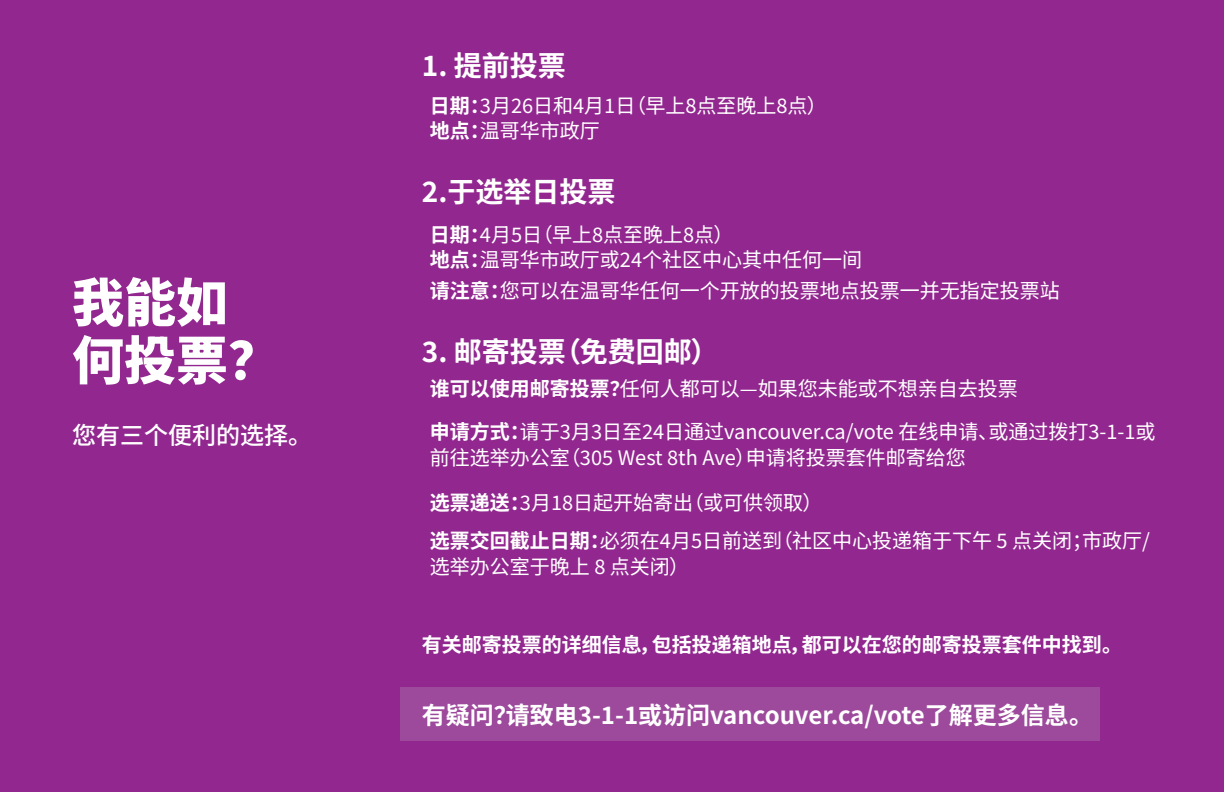
<style>
.page{position:relative;width:1224px;height:792px;background:#92278f}
.page>*{position:absolute;margin:0;border:0;box-sizing:border-box;transform-origin:0 0}
.t1{font:100 52px/58px "Noto Sans SC";color:#fff}
.t2{font:100 28px "Noto Sans SC";color:#fff}
.t3{font:100 24px "Noto Sans SC";color:#fff}
.t4{font:100 20px/26px "Noto Sans SC";color:#fff}
</style>
<div class="page">
<div style="left:400px;top:687px;width:700px;height:53px;background:#9d4a9c"></div>
<p class="t1" style="left:72px;top:275px;width:209px">我能如何投票？</p>
<p class="t3" style="left:72px;top:421px;width:242px">您有三个便利的选择。</p>
<p class="t2" style="left:422px;top:50px;width:145px">1. 提前投票</p>
<p class="t4" style="left:430px;top:93px;width:398px">日期：3月26日和4月1日（早上8点至晚上8点）</p>
<p class="t4" style="left:430px;top:118px;width:172px">地点：温哥华市政厅</p>
<p class="t2" style="left:422px;top:176px;width:195px">2.于选举日投票</p>
<p class="t4" style="left:430px;top:222px;width:305px">日期：4月5日（早上8点至晚上8点）</p>
<p class="t4" style="left:430px;top:247px;width:434px">地点：温哥华市政厅或24个社区中心其中任何一间</p>
<p class="t4" style="left:430px;top:278px;width:632px">请注意：您可以在温哥华任何一个开放的投票地点投票一并无指定投票站</p>
<p class="t2" style="left:422px;top:336px;width:298px">3. 邮寄投票（免费回邮）</p>
<p class="t4" style="left:430px;top:376px;width:589px">谁可以使用邮寄投票？任何人都可以—如果您未能或不想亲自去投票</p>
<p class="t4" style="left:430px;top:419px;width:727px">申请方式：请于3月3日至24日通过vancouver.ca/vote 在线申请、或通过拨打3-1-1或前往选举办公室（305 West 8th Ave）申请将投票套件邮寄给您</p>
<p class="t4" style="left:430px;top:490px;width:394px">选票递送：3月18日起开始寄出（或可供领取）</p>
<p class="t4" style="left:430px;top:528px;width:722px">选票交回截止日期：必须在4月5日前送到（社区中心投递箱于下午 5 点关闭；市政厅/选举办公室于晚上 8 点关闭）</p>
<p class="t4" style="left:422px;top:632px;width:702px">有关邮寄投票的详细信息，包括投递箱地点，都可以在您的邮寄投票套件中找到。</p>
<p class="t3" style="left:422px;top:702px;width:673px">有疑问？请致电3-1-1或访问vancouver.ca/vote了解更多信息。</p>
</div>
